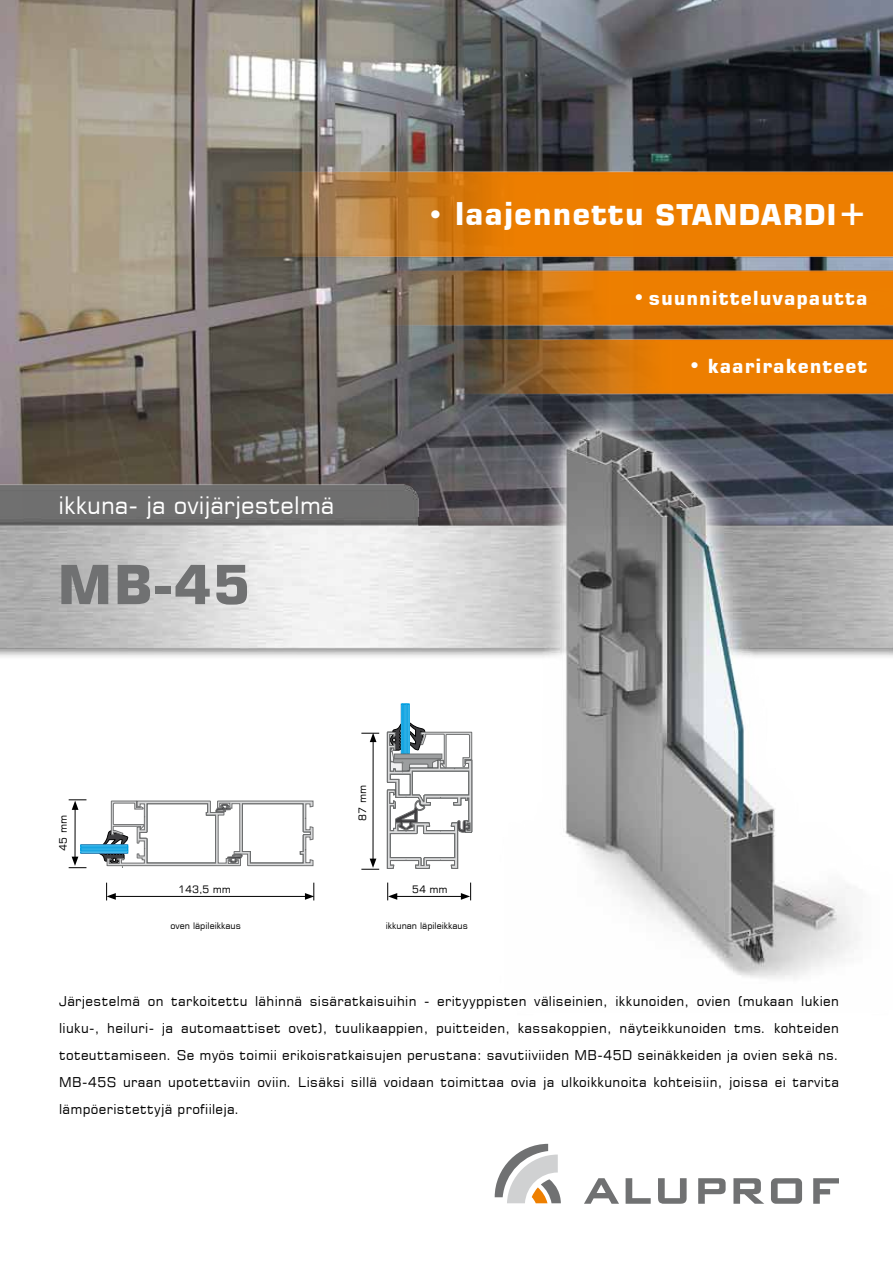
<style>
.page{position:relative;width:893px;height:1263px;background:#fff}
.page>*{position:absolute;margin:0;border:0;box-sizing:border-box;transform-origin:0 0}
.t1{font:54px "Square 721 EU Bold";color:#707172}
.t2{font:31.5px "Square 721 EU Bold";letter-spacing:.025em;color:#fff}
.t3{font:24px "Square 721 EU Normal";color:#fff}
.t4{font:19.5px "Square 721 EU Bold";letter-spacing:.05em;color:#fff}
.t5{font:13.5px/27px "Square 721 EU Normal";letter-spacing:.025em;color:#000;text-align:justify}
.t6{font:10.2px "Square 721 EU Normal";color:#000}
.t7{font:9px "Square 721 EU Normal";color:#000}
.s1{font-family:"Square 721 EU Normal";font-size:28.5px}
.s2{font-size:28.5px}
.s3{font-size:36px}
.s4{font-family:"Square 721 EU Normal";font-size:21px}
</style>
<div class="page">
<img style="left:0;top:0;width:893px;height:1204px">
<hr style="left:113px;top:896px;width:194px;height:1px;background:#000">
<svg style="left:106px;top:883px;width:10px;height:17px"></svg>
<svg style="left:305px;top:883px;width:9px;height:17px"></svg>
<hr style="left:75px;top:807px;width:1px;height:52px;background:#000">
<svg style="left:69px;top:799px;width:17px;height:11px"></svg>
<hr style="left:81px;top:853px;width:47px;height:1px;background:#e42c36">
<svg style="left:69px;top:845px;width:17px;height:23px"></svg>
<div style="left:81px;top:845px;width:47px;height:1px;border:1px solid #009ee0"></div>
<div style="left:81px;top:846px;width:47px;height:2px;border:1px solid #009ee0"></div>
<div style="left:81px;top:847px;width:47px;height:2px;border:1px solid #009ee0"></div>
<div style="left:81px;top:849px;width:47px;height:1px;border:1px solid #009ee0"></div>
<div style="left:81px;top:850px;width:47px;height:2px;border:1px solid #009ee0"></div>
<svg style="left:99px;top:800px;width:214px;height:68px"></svg>
<hr style="left:395px;top:896px;width:68px;height:1px;background:#000">
<svg style="left:387px;top:882px;width:10px;height:18px"></svg>
<hr style="left:373px;top:740px;width:1px;height:121px;background:#000">
<svg style="left:361px;top:859px;width:18px;height:11px"></svg>
<svg style="left:361px;top:733px;width:18px;height:9px"></svg>
<svg style="left:461px;top:882px;width:10px;height:18px"></svg>
<hr style="left:409px;top:704px;width:1px;height:50px;background:#e42c36">
<svg style="left:387px;top:722px;width:85px;height:147px"></svg>
<div style="left:401px;top:704px;width:2px;height:50px;border:1px solid #009ee0"></div>
<div style="left:402px;top:704px;width:2px;height:50px;border:1px solid #009ee0"></div>
<div style="left:404px;top:704px;width:1px;height:50px;border:1px solid #009ee0"></div>
<div style="left:405px;top:704px;width:2px;height:50px;border:1px solid #009ee0"></div>
<div style="left:407px;top:704px;width:1px;height:50px;border:1px solid #009ee0"></div>
<div style="left:408px;top:704px;width:1px;height:50px;border:1px solid #009ee0"></div>
<svg style="left:394px;top:754px;width:48px;height:5px"></svg>
<svg style="left:495px;top:1144px;width:66px;height:59px"></svg>
<svg style="left:626px;top:1178px;width:25px;height:26px"></svg>
<svg style="left:658px;top:1178px;width:29px;height:26px"></svg>
<svg style="left:584px;top:1178px;width:35px;height:26px"></svg>
<svg style="left:698px;top:1178px;width:28px;height:26px"></svg>
<svg style="left:733px;top:1178px;width:31px;height:26px"></svg>
<svg style="left:771px;top:1178px;width:31px;height:26px"></svg>
<svg style="left:813px;top:1178px;width:26px;height:26px"></svg>
<h2 class="t2" style="left:427px;top:194px;width:442px"><span class="s1">•</span> laajennettu <span class="s2">STANDARDI</span><span class="s3">+</span></h2>
<h3 class="t4" style="left:633px;top:286px;width:236px"><span class="s4">•</span> suunnitteluvapautta</h3>
<h3 class="t3" style="left:58px;top:490px;width:277px">ikkuna- ja ovijärjestelmä</h3>
<h1 class="t1" style="left:57px;top:551px;width:195px">MB-45</h1>
<p class="t6" style="left:57px;top:851px;width:37px;rotate:-90deg">45 mm</p>
<p class="t6" style="left:178px;top:882px;width:54px">143,5 mm</p>
<p class="t6" style="left:356px;top:821px;width:37px;rotate:-90deg">87 mm</p>
<p class="t6" style="left:412px;top:883px;width:37px">54 mm</p>
<p class="t7" style="left:170px;top:920px;width:72px">oven läpileikkaus</p>
<p class="t7" style="left:386px;top:920px;width:84px">ikkunan läpileikkaus</p>
<h3 class="t4" style="left:688px;top:354px;width:181px"><span class="s4">•</span> kaarirakenteet</h3>
<p class="t5" style="left:59px;top:987px;width:781px">Järjestelmä on tarkoitettu lähinnä sisäratkaisuihin - erityyppisten väliseinien, ikkunoiden, ovien (mukaan lukien liuku-, heiluri- ja automaattiset ovet), tuulikaappien, puitteiden, kassakoppien, näyteikkunoiden tms. kohteiden toteuttamiseen. Se myös toimii erikoisratkaisujen perustana: savutiiviiden MB-45D seinäkkeiden ja ovien sekä ns.<br>MB-45S uraan upotettaviin oviin. Lisäksi sillä voidaan toimittaa ovia ja ulkoikkunoita kohteisiin, joissa ei tarvita lämpöeristettyjä profiileja.</p>
</div>
